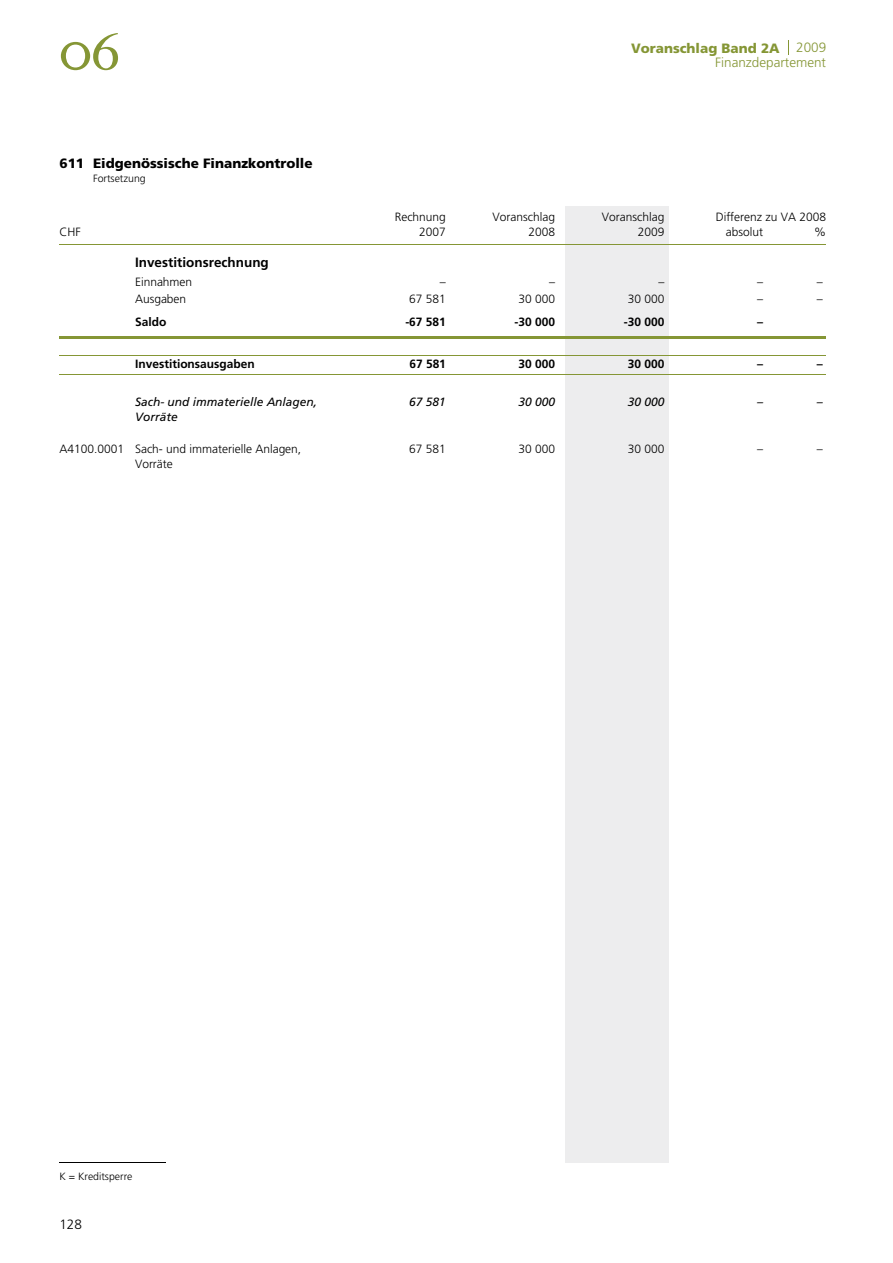
<style>
.page{position:relative;width:893px;height:1263px;background:#fff}
.page>*{position:absolute;margin:0;border:0;box-sizing:border-box;transform-origin:0 0}
.t1{font:54px "ITC Stone Serif OS Medium";color:#859635}
.t2{font:900 13.5px "Frutiger";color:#000}
.t3{font:900 13.5px "Frutiger";color:#859635}
.t4{font:700 13.5px "Frutiger";color:#000}
.t5{font:300 13.5px "Frutiger";color:#859635}
.t6{font:300 13.5px "Frutiger";color:#000}
.t7{font:300 12px/14.7px "Frutiger";color:#000}
.t8{font:700 12px "Frutiger";color:#000}
.t9{font:italic 12px/15px "Frutiger";color:#000}
.t10{font:300 10.5px "Frutiger";color:#000}
.s1{font-weight:300}
</style>
<div class="page">
<div style="left:566px;top:206px;width:102px;height:956px;background:#ededee"></div>
<svg style="left:788px;top:40px;width:1px;height:15px"></svg>
<hr style="left:59px;top:244px;width:767px;height:1px;background:#859635">
<hr style="left:59px;top:336px;width:767px;height:2px;background:#859635">
<hr style="left:59px;top:355px;width:767px;height:1px;background:#859635">
<hr style="left:59px;top:374px;width:767px;height:1px;background:#859635">
<hr style="left:59px;top:1162px;width:107px;height:1px;background:#000">
<h1 class="t1" style="left:58px;top:31px;width:64px">0 6</h1>
<p class="t2" style="left:59px;top:158px;width:255px">611 Eidgenössische Finanzkontrolle</p>
<p class="t10" style="left:93px;top:174px;width:54px">Fortsetzung</p>
<p class="t7" style="left:59px;top:225px;width:23px">CHF</p>
<p class="t7" style="left:395px;top:211px;width:53px;text-align:right">Rechnung<br>2007</p>
<p class="t7" style="left:493px;top:211px;width:64px;text-align:right">Voranschlag<br>2008</p>
<p class="t4" style="left:135px;top:257px;width:135px">Investitionsrechnung</p>
<p class="t7" style="left:135px;top:276px;width:59px">Einnahmen</p>
<p class="t7" style="left:440px;top:275px;width:7px">–</p>
<p class="t7" style="left:549px;top:275px;width:7px">–</p>
<p class="t3" style="left:631px;top:43px;width:196px">Voranschlag Band 2A <span class="s1">2009</span></p>
<p class="t5" style="left:715px;top:57px;width:112px">Finanzdepartement</p>
<p class="t7" style="left:602px;top:211px;width:64px">Voranschlag</p>
<p class="t7" style="left:638px;top:225px;width:28px">2009</p>
<p class="t7" style="left:726px;top:211px;width:102px;text-indent:-10px">Differenz zu VA 2008 absolut</p>
<p class="t7" style="left:814px;top:225px;width:13px">%</p>
<p class="t7" style="left:658px;top:276px;width:7px">–</p>
<p class="t7" style="left:757px;top:276px;width:7px">–</p>
<p class="t7" style="left:817px;top:276px;width:7px">–</p>
<p class="t7" style="left:135px;top:292px;width:53px">Ausgaben</p>
<p class="t7" style="left:409px;top:292px;width:38px">67 581</p>
<p class="t7" style="left:757px;top:292px;width:7px">–</p>
<p class="t7" style="left:518px;top:292px;width:38px">30 000</p>
<p class="t7" style="left:628px;top:292px;width:38px">30 000</p>
<p class="t7" style="left:817px;top:292px;width:7px">–</p>
<p class="t8" style="left:135px;top:317px;width:33px">Saldo</p>
<p class="t8" style="left:405px;top:317px;width:42px">-67 581</p>
<p class="t8" style="left:514px;top:317px;width:42px">-30 000</p>
<p class="t8" style="left:757px;top:317px;width:7px">–</p>
<p class="t8" style="left:624px;top:317px;width:42px">-30 000</p>
<p class="t8" style="left:135px;top:359px;width:121px">Investitionsausgaben</p>
<p class="t8" style="left:409px;top:359px;width:38px">67 581</p>
<p class="t8" style="left:518px;top:359px;width:38px">30 000</p>
<p class="t8" style="left:628px;top:359px;width:38px">30 000</p>
<p class="t8" style="left:757px;top:359px;width:7px">–</p>
<p class="t8" style="left:817px;top:359px;width:7px">–</p>
<p class="t9" style="left:135px;top:395px;width:184px">Sach- und immaterielle Anlagen,<br>Vorräte</p>
<p class="t9" style="left:409px;top:395px;width:38px">67 581</p>
<p class="t9" style="left:757px;top:395px;width:7px">–</p>
<p class="t9" style="left:817px;top:395px;width:7px">–</p>
<p class="t9" style="left:518px;top:395px;width:38px">30 000</p>
<p class="t9" style="left:628px;top:395px;width:38px">30 000</p>
<p class="t7" style="left:135px;top:442px;width:168px;text-indent:-76px">A4100.0001 Sach- und immaterielle Anlagen,<br>Vorräte</p>
<p class="t7" style="left:409px;top:442px;width:38px">67 581</p>
<p class="t7" style="left:757px;top:442px;width:7px">–</p>
<p class="t7" style="left:817px;top:442px;width:7px">–</p>
<p class="t7" style="left:518px;top:442px;width:38px">30 000</p>
<p class="t7" style="left:628px;top:442px;width:38px">30 000</p>
<p class="t10" style="left:59px;top:1172px;width:74px">K = Kreditsperre</p>
<p class="t6" style="left:59px;top:1219px;width:24px">128</p>
</div>
